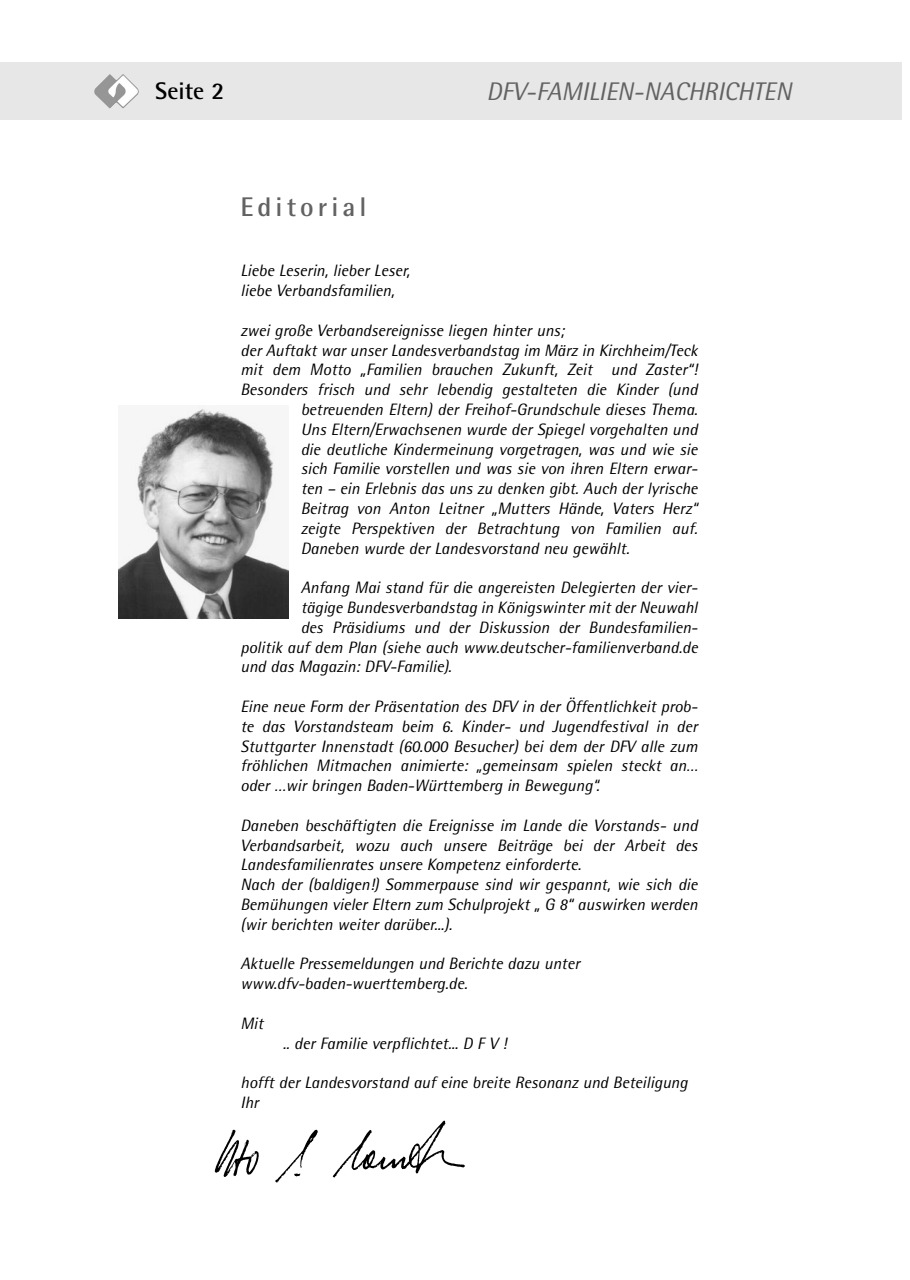
<style>
.page{position:relative;width:910px;height:1280px;background:#fff}
.page>*{position:absolute;margin:0;border:0;box-sizing:border-box;transform-origin:0 0}
.t1{font:700 27px "Rotis Semi Sans";letter-spacing:.15em;color:#626262}
.t2{font:italic 25.5px "Rotis Semi Sans";color:#626262}
.t3{font:700 24px "Rotis Semi Sans";color:#000}
.t4{font:italic 16.5px/19.8px "Rotis Semi Sans";color:#000}
</style>
<div class="page">
<img style="left:214px;top:1120px;width:251px;height:63px">
<div style="left:0;top:63px;width:901px;height:57px;background:#e7e7e7"></div>
<img style="left:94px;top:74px;width:45px;height:35px">
<img style="left:119px;top:406px;width:170px;height:212px">
<h3 class="t3" style="left:155px;top:76px;width:71px">Seite 2</h3>
<h2 class="t2" style="left:486px;top:76px;width:307px">DFV-FAMILIEN-NACHRICHTEN</h2>
<h1 class="t1" style="left:240px;top:190px;width:128px">Editorial</h1>
<p class="t4" style="left:240px;top:261px;width:171px">Liebe Leserin, lieber Leser, liebe Verbandsfamilien,</p>
<p class="t4" style="left:240px;top:320px;width:326px">zwei große Verbandsereignisse liegen hinter uns;</p>
<p class="t4" style="left:240px;top:340px;width:459px">der Auftakt war unser Landesverbandstag im März in Kirchheim/Teck</p>
<p class="t4" style="left:240px;top:360px;width:459px">mit dem Motto „Familien brauchen Zukunft, Zeit und Zaster“!</p>
<p class="t4" style="left:240px;top:379px;width:459px">Besonders frisch und sehr lebendig gestalteten die Kinder (und</p>
<p class="t4" style="left:301px;top:399px;width:398px">betreuenden Eltern) der Freihof-Grundschule dieses Thema.</p>
<p class="t4" style="left:301px;top:419px;width:398px">Uns Eltern/Erwachsenen wurde der Spiegel vorgehalten und</p>
<p class="t4" style="left:301px;top:439px;width:398px">die deutliche Kindermeinung vorgetragen, was und wie sie</p>
<p class="t4" style="left:301px;top:459px;width:398px">sich Familie vorstellen und was sie von ihren Eltern erwar-</p>
<p class="t4" style="left:301px;top:478px;width:398px">ten – ein Erlebnis das uns zu denken gibt. Auch der lyrische</p>
<p class="t4" style="left:301px;top:498px;width:398px">Beitrag von Anton Leitner „Mutters Hände, Vaters Herz“</p>
<p class="t4" style="left:301px;top:518px;width:398px">zeigte Perspektiven der Betrachtung von Familien auf.</p>
<p class="t4" style="left:301px;top:538px;width:330px">Daneben wurde der Landesvorstand neu gewählt.</p>
<p class="t4" style="left:301px;top:577px;width:398px">Anfang Mai stand für die angereisten Delegierten der vier-</p>
<p class="t4" style="left:301px;top:597px;width:398px">tägige Bundesverbandstag in Königswinter mit der Neuwahl</p>
<p class="t4" style="left:301px;top:617px;width:398px">des Präsidiums und der Diskussion der Bundesfamilien-</p>
<p class="t4" style="left:240px;top:637px;width:459px">politik auf dem Plan (siehe auch www.deutscher-familienverband.de</p>
<p class="t4" style="left:240px;top:657px;width:213px">und das Magazin: DFV-Familie).</p>
<p class="t4" style="left:240px;top:696px;width:459px;text-align:justify">Eine neue Form der Präsentation des DFV in der Öffentlichkeit prob&shy;te das Vorstandsteam beim 6. Kinder- und Jugendfestival in der Stuttgarter Innenstadt (60.000 Besucher) bei dem der DFV alle zum fröhlichen Mitmachen animierte: „gemeinsam spielen steckt an… oder …wir bringen Baden-Württemberg in Bewegung“.</p>
<p class="t4" style="left:240px;top:815px;width:459px">Daneben beschäftigten die Ereignisse im Lande die Vorstands- und Verbandsarbeit, wozu auch unsere Beiträge bei der Arbeit des Landesfamilienrates unsere Kompetenz einforderte.<br>Nach der (baldigen!) Sommerpause sind wir gespannt, wie sich die Bemühungen vieler Eltern zum Schulprojekt „ G 8“ auswirken werden (wir berichten weiter darüber...).</p>
<p class="t4" style="left:240px;top:954px;width:341px">Aktuelle Pressemeldungen und Berichte dazu unter www.dfv-baden-wuerttemberg.de.</p>
<p class="t4" style="left:240px;top:1013px;width:24px">Mit</p>
<p class="t4" style="left:283px;top:1033px;width:226px">.. der Familie verpflichtet... D F V !</p>
<p class="t4" style="left:240px;top:1072px;width:449px">hofft der Landesvorstand auf eine breite Resonanz und Beteiligung<br>Ihr</p>
</div>
